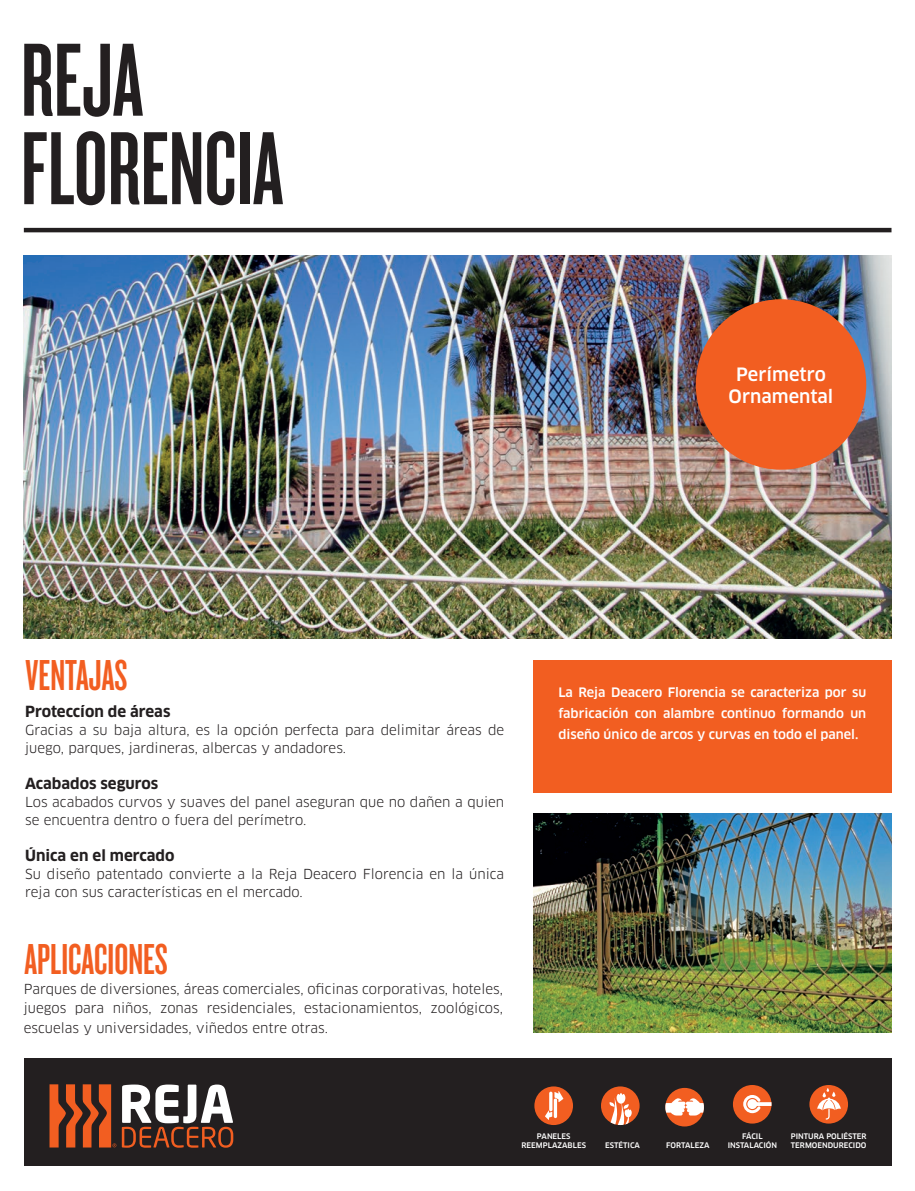
<style>
.page{position:relative;width:915px;height:1191px;background:#fff}
.page>*{position:absolute;margin:0;border:0;box-sizing:border-box;transform-origin:0 0}
.t1{font:108px/88.5px "Knockout HTF47 Bantamweight";color:#231f20}
.t2{font:45px "Knockout HTF47 Bantamweight";color:#f25e21}
.t3{font:500 18px/21.6px "Clan OT";color:#fff;text-align:center}
.t4{font:700 15px "Clan OT";color:#231f20}
.t5{font:13.5px/18px "Clan OT";color:#231f20}
.t6{font:500 12.75px/21.5px "Clan OT";color:#fff;text-align:justify}
.t7{font:500 7.5px/8.6px "Clan OT";color:#fff;text-align:center}
</style>
<div class="page">
<div style="left:24px;top:1058px;width:867px;height:107px;background:#231f20"></div>
<svg style="left:122px;top:1084px;width:111px;height:63px"></svg>
<svg style="left:49px;top:1084px;width:67px;height:63px"></svg>
<hr style="left:24px;top:228px;width:867px;height:4px;background:#231f20">
<img style="left:24px;top:256px;width:867px;height:383px">
<div style="left:695px;top:299px;width:171px;height:170px;background:#f25e21;border-radius:50%"></div>
<div style="left:809px;top:1085px;width:38px;height:38px;background:#f25e21;border-radius:50%"></div>
<svg style="left:816px;top:1087px;width:24px;height:32px"></svg>
<div style="left:534px;top:1086px;width:39px;height:39px;background:#f25e21;border-radius:50%"></div>
<hr style="left:549px;top:1091px;width:3px;height:20px;background:#fff;border-radius:2px">
<svg style="left:553px;top:1098px;width:4px;height:20px"></svg>
<svg style="left:554px;top:1091px;width:9px;height:11px"></svg>
<svg style="left:545px;top:1110px;width:7px;height:9px"></svg>
<div style="left:600px;top:1086px;width:39px;height:39px;background:#f25e21;border-radius:50%"></div>
<svg style="left:608px;top:1093px;width:23px;height:32px"></svg>
<div style="left:665px;top:1087px;width:38px;height:39px;background:#f25e21;border-radius:50%"></div>
<svg style="left:665px;top:1098px;width:38px;height:17px"></svg>
<div style="left:732px;top:1085px;width:39px;height:38px;background:#f25e21;border-radius:50%"></div>
<svg style="left:743px;top:1095px;width:28px;height:18px"></svg>
<div style="left:533px;top:660px;width:358px;height:132px;background:#f25e21"></div>
<img style="left:533px;top:814px;width:358px;height:219px">
<h1 class="t1" style="left:21px;top:37px;width:264px">REJA<br>FLORENCIA</h1>
<h3 class="t3" style="left:728px;top:364px;width:106px">Perímetro<br>Ornamental</h3>
<h2 class="t2" style="left:26px;top:653px;width:103px">VENTAJAS</h2>
<p class="t4" style="left:25px;top:703px;width:147px">Proteccíon de áreas</p>
<p class="t5" style="left:25px;top:721px;width:480px">Gracias a su baja altura, es la opción perfecta para delimitar áreas de juego, parques, jardineras, albercas y andadores.</p>
<p class="t4" style="left:25px;top:775px;width:134px">Acabados seguros</p>
<p class="t5" style="left:25px;top:793px;width:480px">Los acabados curvos y suaves del panel aseguran que no dañen a quien se encuentra dentro o fuera del perímetro.</p>
<p class="t4" style="left:25px;top:847px;width:151px">Única en el mercado</p>
<p class="t5" style="left:25px;top:865px;width:480px">Su diseño patentado convierte a la Reja Deacero Florencia en la única reja con sus características en el mercado.</p>
<h2 class="t2" style="left:24px;top:936px;width:145px">APLICACIONES</h2>
<p class="t5" style="left:24px;top:979px;width:480px;line-height:19.5px;text-align:justify">Parques de diversiones, áreas comerciales, oficinas corporativas, hoteles, juegos para niños, zonas residenciales, estacionamientos, zoológicos, escuelas y universidades, viñedos entre otras.</p>
<p class="t6" style="left:558px;top:681px;width:309px">La Reja Deacero Florencia se caracteriza por su fabricación con alambre continuo formando un diseño único de arcos y curvas en todo el panel.</p>
<p class="t7" style="left:521px;top:1132px;width:66px">PANELES<br>REEMPLAZABLES</p>
<p class="t7" style="left:790px;top:1132px;width:77px;text-align:left">PINTURA POLIÉSTER<br>TERMOENDURECIDO</p>
<p class="t7" style="left:605px;top:1141px;width:36px">ESTÉTICA</p>
<p class="t7" style="left:666px;top:1141px;width:45px">FORTALEZA</p>
<p class="t7" style="left:727px;top:1132px;width:51px">FÁCIL<br>INSTALACIÓN</p>
</div>
